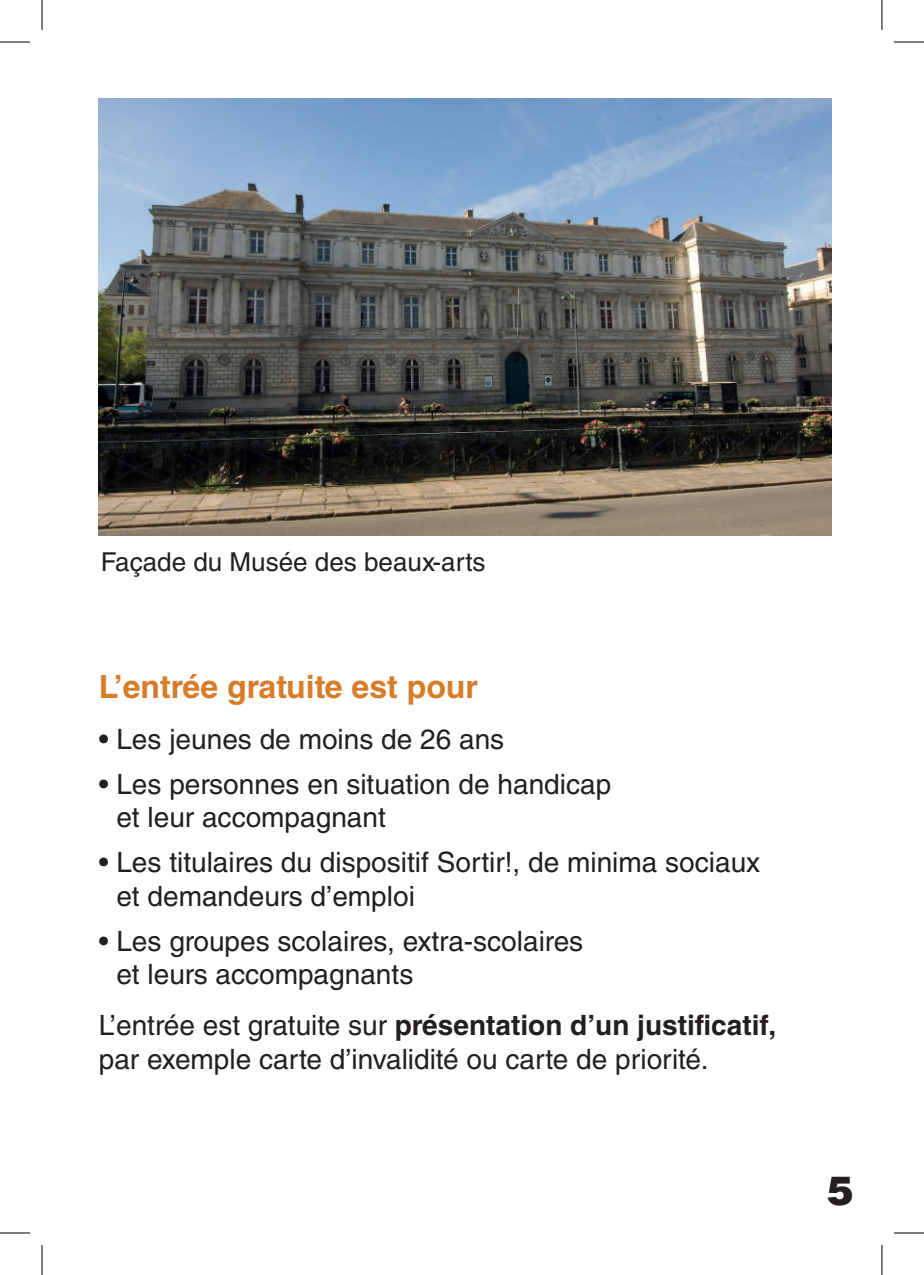
<style>
.page{position:relative;width:924px;height:1275px;background:#fff}
.page>*{position:absolute;margin:0;border:0;box-sizing:border-box;transform-origin:0 0}
.t1{font:900 40px "Helvetica LT Std";color:#231f20}
.t2{font:700 32px "Helvetica LT Std";color:#d77c29}
.t3{font:28px/33.6px "Helvetica LT Std";color:#231f20}
.t4{font:26px "Helvetica LT Std";color:#231f20}
.s1{font-weight:700}
</style>
<div class="page">
<img style="left:99px;top:99px;width:731px;height:436px">
<hr style="left:0;top:42px;width:30px;height:1px;background:#000">
<hr style="left:893px;top:42px;width:30px;height:1px;background:#000">
<hr style="left:0;top:1232px;width:30px;height:1px;background:#000">
<hr style="left:893px;top:1232px;width:30px;height:1px;background:#000">
<hr style="left:42px;top:0;width:1px;height:30px;background:#000">
<hr style="left:42px;top:1245px;width:1px;height:30px;background:#000">
<hr style="left:881px;top:0;width:1px;height:30px;background:#000">
<hr style="left:881px;top:1245px;width:1px;height:30px;background:#000">
<p class="t4" style="left:101px;top:547px;width:386px">Façade du Musée des beaux-arts</p>
<p class="t2" style="left:99px;top:667px;width:380px">L’entrée gratuite est pour</p>
<p class="t3" style="left:99px;top:722px;width:407px">• Les jeunes de moins de 26 ans</p>
<p class="t3" style="left:116px;top:767px;width:496px;text-indent:-18px">• Les personnes en situation de handicap et leur accompagnant</p>
<p class="t3" style="left:116px;top:845px;width:645px;text-indent:-18px">• Les titulaires du dispositif Sortir!, de minima sociaux et demandeurs d’emploi</p>
<p class="t3" style="left:116px;top:924px;width:468px;text-indent:-18px">• Les groupes scolaires, extra-scolaires et leurs accompagnants</p>
<p class="t3" style="left:99px;top:1008px;width:678px">L’entrée est gratuite sur <span class="s1">présentation d’un justificatif, </span>par exemple carte d’invalidité ou carte de priorité.</p>
<h1 class="t1" style="left:826px;top:1164px;width:28px">5</h1>
</div>
